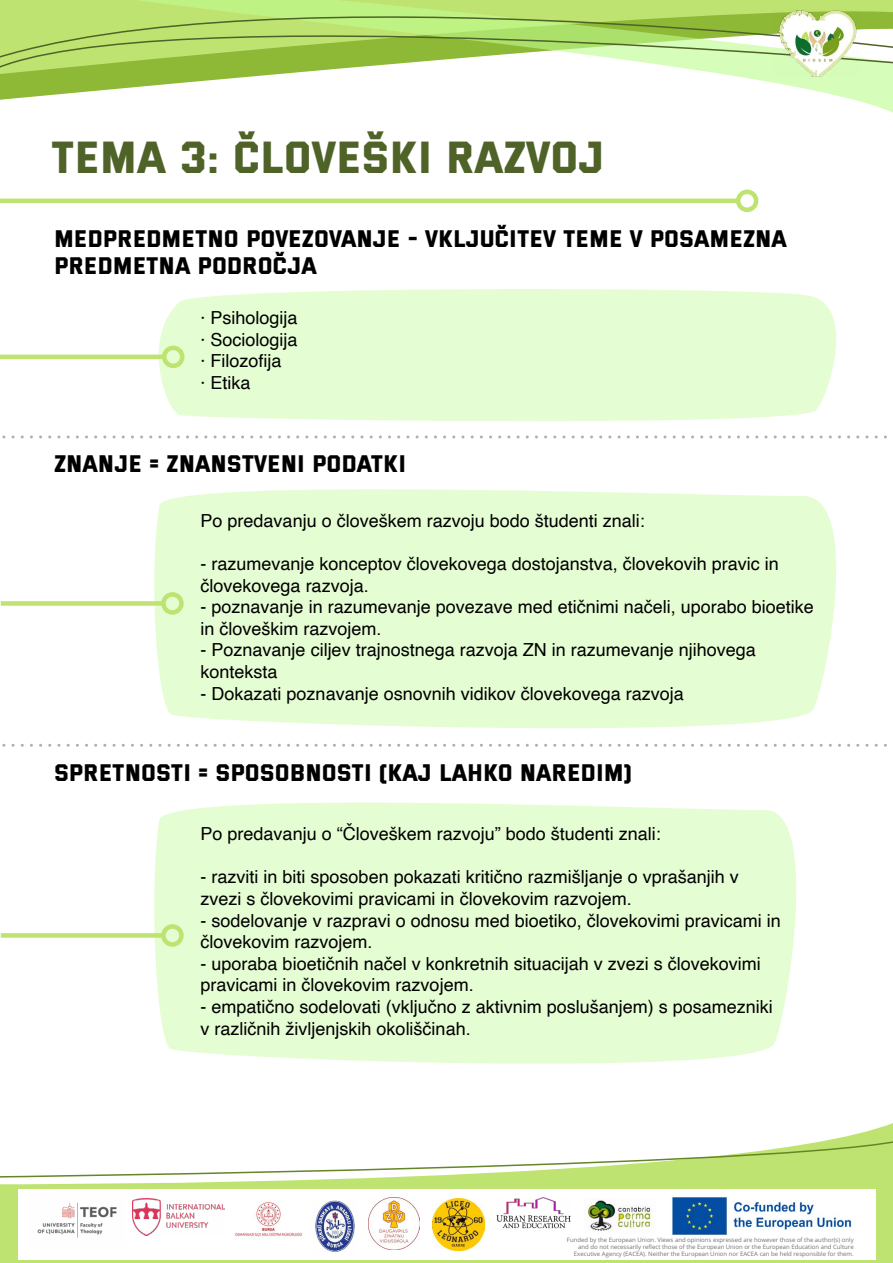
<style>
.page{position:relative;width:893px;height:1263px;background:#fff}
.page>*{position:absolute;margin:0;border:0;box-sizing:border-box;transform-origin:0 0}
.t1{font:45px "Versa Versa";color:#4f6228}
.t2{font:24px/27px "Versa Versa";color:#000}
.t3{font:18px/21.6px "Helvetica";color:#000}
.t4{font:6px/7.2px "Open Sans";color:#727271;text-align:right}
</style>
<div class="page">
<svg style="left:70px;top:74px;width:823px;height:39px"></svg>
<svg style="left:0;top:0;width:893px;height:73px;background:#b7db77"></svg>
<img style="left:772px;top:9px;width:88px;height:68px">
<svg style="left:0;top:1123px;width:893px;height:140px;fill:#bee370"></svg>
<div style="left:19px;top:1189px;width:857px;height:71px;background:#fff"></div>
<svg style="left:0;top:1133px;width:893px;height:45px"></svg>
<img style="left:37px;top:1202px;width:80px;height:36px">
<img style="left:133px;top:1199px;width:91px;height:36px">
<img style="left:235px;top:1201px;width:68px;height:36px">
<img style="left:315px;top:1200px;width:40px;height:52px">
<img style="left:368px;top:1198px;width:52px;height:51px">
<img style="left:433px;top:1199px;width:51px;height:51px">
<img style="left:496px;top:1197px;width:75px;height:32px">
<img style="left:585px;top:1198px;width:66px;height:33px">
<img style="left:672px;top:1197px;width:180px;height:38px">
<svg style="left:145px;top:289px;width:691px;height:133px;background:#e6fdd6"></svg>
<div style="left:154px;top:489px;width:683px;height:240px;background:#e5fdd3"></div>
<div style="left:154px;top:802px;width:643px;height:262px;background:#e5fdd3"></div>
<hr style="left:0;top:355px;width:164px;height:4px;background:#bee370">
<div style="left:162px;top:346px;width:22px;height:22px;border:4px solid #bee370;border-radius:50%"></div>
<div style="left:1px;top:601px;width:162px;height:5px;background:#bee370"></div>
<div style="left:161px;top:592px;width:23px;height:23px;border:4px solid #bee370;border-radius:50%"></div>
<div style="left:1px;top:933px;width:162px;height:5px;background:#bee370"></div>
<div style="left:161px;top:924px;width:23px;height:23px;border:4px solid #bee370;border-radius:50%"></div>
<hr style="left:0;top:199px;width:738px;height:4px;background:#bee370">
<div style="left:736px;top:190px;width:22px;height:22px;border:4px solid #bee370;border-radius:50%"></div>
<svg style="left:2px;top:435px;width:885px;height:3px"></svg>
<svg style="left:2px;top:744px;width:885px;height:3px"></svg>
<h1 class="t1" style="left:51px;top:131px;width:555px">TEMA 3: ČLOVEŠKI RAZVOJ</h1>
<h2 class="t2" style="left:54px;top:226px;width:734px">MEDPREDMETNO POVEZOVANJE - VKLJUČITEV TEME V POSAMEZNA<br>PREDMETNA PODROČJA</h2>
<p class="t3" style="left:201px;top:308px;width:99px">· Psihologija · Sociologija · Filozofija<br>· Etika</p>
<h2 class="t2" style="left:54px;top:450px;width:354px">ZNANJE = ZNANSTVENI PODATKI</h2>
<p class="t3" style="left:201px;top:510px;width:446px">Po predavanju o človeškem razvoju bodo študenti znali:</p>
<p class="t3" style="left:201px;top:553px;width:580px">- razumevanje konceptov človekovega dostojanstva, človekovih pravic in človekovega razvoja.</p>
<p class="t3" style="left:201px;top:597px;width:615px">- poznavanje in razumevanje povezave med etičnimi načeli, uporabo bioetike in človeškim razvojem.</p>
<p class="t3" style="left:201px;top:640px;width:557px">- Poznavanje ciljev trajnostnega razvoja ZN in razumevanje njihovega konteksta</p>
<p class="t3" style="left:201px;top:683px;width:485px">- Dokazati poznavanje osnovnih vidikov človekovega razvoja</p>
<h2 class="t2" style="left:54px;top:760px;width:580px">SPRETNOSTI = SPOSOBNOSTI (KAJ LAHKO NAREDIM)</h2>
<p class="t3" style="left:201px;top:823px;width:462px">Po predavanju o “Človeškem razvoju” bodo študenti znali:</p>
<p class="t3" style="left:201px;top:867px;width:540px">- razviti in biti sposoben pokazati kritično razmišljanje o vprašanjih v zvezi s človekovimi pravicami in človekovim razvojem.</p>
<p class="t3" style="left:201px;top:910px;width:582px">- sodelovanje v razpravi o odnosu med bioetiko, človekovimi pravicami in človekovim razvojem.</p>
<p class="t3" style="left:201px;top:953px;width:562px">- uporaba bioetičnih načel v konkretnih situacijah v zvezi s človekovimi pravicami in človekovim razvojem.</p>
<p class="t3" style="left:201px;top:996px;width:574px">- empatično sodelovati (vključno z aktivnim poslušanjem) s posamezniki v različnih življenjskih okoliščinah.</p>
<p class="t4" style="left:567px;top:1236px;width:288px">Funded by the European Union. Views and opinions expressed are however those of the author(s) only and do not necessarily reflect those of the European Union or the European Education and Culture<br>Executive Agency (EACEA). Neither the European Union nor EACEA can be held responsible for them.</p>
</div>
